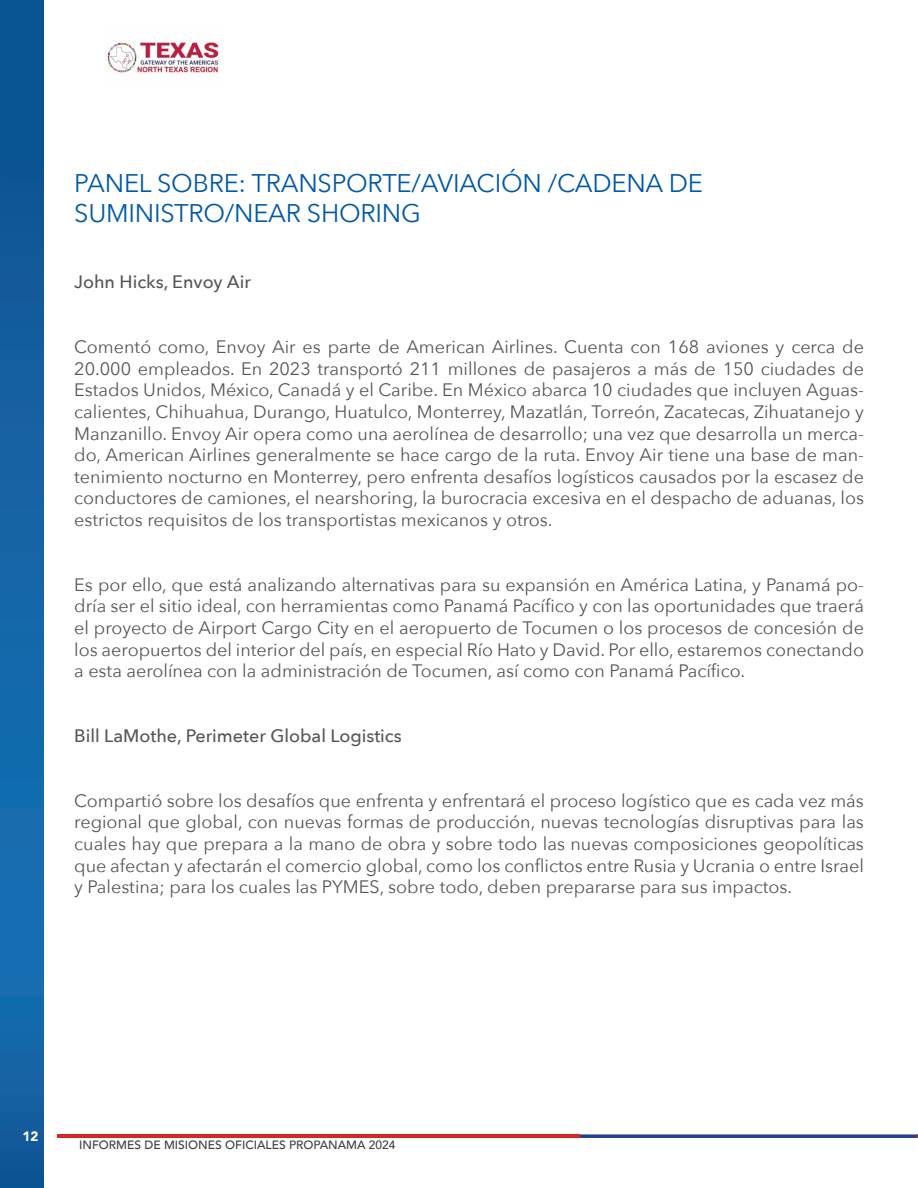
<style>
.page{position:relative;width:918px;height:1188px;background:#fff}
.page>*{position:absolute;margin:0;border:0;box-sizing:border-box;transform-origin:0 0}
.t1{font:25.5px/30.6px "Avenir Next";letter-spacing:-.01em;color:#0159a9}
.t2{font:18px/21.6px "Avenir Next";color:#545759;text-align:justify}
.t3{font:500 18px "Avenir Next";color:#545759}
.t4{font:900 13.5px "Avenir";color:#fff}
.t5{font:500 12px "Avenir";color:#3e3e3f}
</style>
<div class="page">
<svg style="left:0;top:0;width:43px;height:1188px;background:#1261a2"></svg>
<hr style="left:57px;top:1134px;width:522px;height:4px;background:#d92526">
<svg style="left:579px;top:1134px;width:339px;height:4px"></svg>
<img style="left:107px;top:42px;width:112px;height:31px">
<h1 class="t1" style="left:74px;top:167px;width:630px">PANEL SOBRE: TRANSPORTE/AVIACIÓN /CADENA DE<br>SUMINISTRO/NEAR SHORING</h1>
<p class="t3" style="left:74px;top:267px;width:178px">John Hicks, Envoy Air</p>
<p class="t2" style="left:74px;top:335px;width:791px">Comentó como, Envoy Air es parte de American Airlines. Cuenta con 168 aviones y cerca de 20.000 empleados. En 2023 transportó 211 millones de pasajeros a más de 150 ciudades de Estados Unidos, México, Canadá y el Caribe. En México abarca 10 ciudades que incluyen Aguas&shy;calientes, Chihuahua, Durango, Huatulco, Monterrey, Mazatlán, Torreón, Zacatecas, Zihuatanejo y Manzanillo. Envoy Air opera como una aerolínea de desarrollo; una vez que desarrolla un merca&shy;do, American Airlines generalmente se hace cargo de la ruta. Envoy Air tiene una base de man&shy;tenimiento nocturno en Monterrey, pero enfrenta desafíos logísticos causados por la escasez de conductores de camiones, el nearshoring, la burocracia excesiva en el despacho de aduanas, los estrictos requisitos de los transportistas mexicanos y otros.</p>
<p class="t2" style="left:74px;top:573px;width:791px">Es por ello, que está analizando alternativas para su expansión en América Latina, y Panamá po&shy;dría ser el sitio ideal, con herramientas como Panamá Pacífico y con las oportunidades que traerá el proyecto de Airport Cargo City en el aeropuerto de Tocumen o los procesos de concesión de los aeropuertos del interior del país, en especial Río Hato y David. Por ello, estaremos conectando a esta aerolínea con la administración de Tocumen, así como con Panamá Pacífico.</p>
<p class="t3" style="left:74px;top:720px;width:329px">Bill LaMothe, Perimeter Global Logistics</p>
<p class="t2" style="left:74px;top:789px;width:791px">Compartió sobre los desafíos que enfrenta y enfrentará el proceso logístico que es cada vez más regional que global, con nuevas formas de producción, nuevas tecnologías disruptivas para las cuales hay que prepara a la mano de obra y sobre todo las nuevas composiciones geopolíticas que afectan y afectarán el comercio global, como los conflictos entre Rusia y Ucrania o entre Israel y Palestina; para los cuales las PYMES, sobre todo, deben prepararse para sus impactos.</p>
<p class="t4" style="left:22px;top:1125px;width:17px">12</p>
<p class="t5" style="left:79px;top:1135px;width:318px">INFORMES DE MISIONES OFICIALES PROPANAMA 2024</p>
</div>
